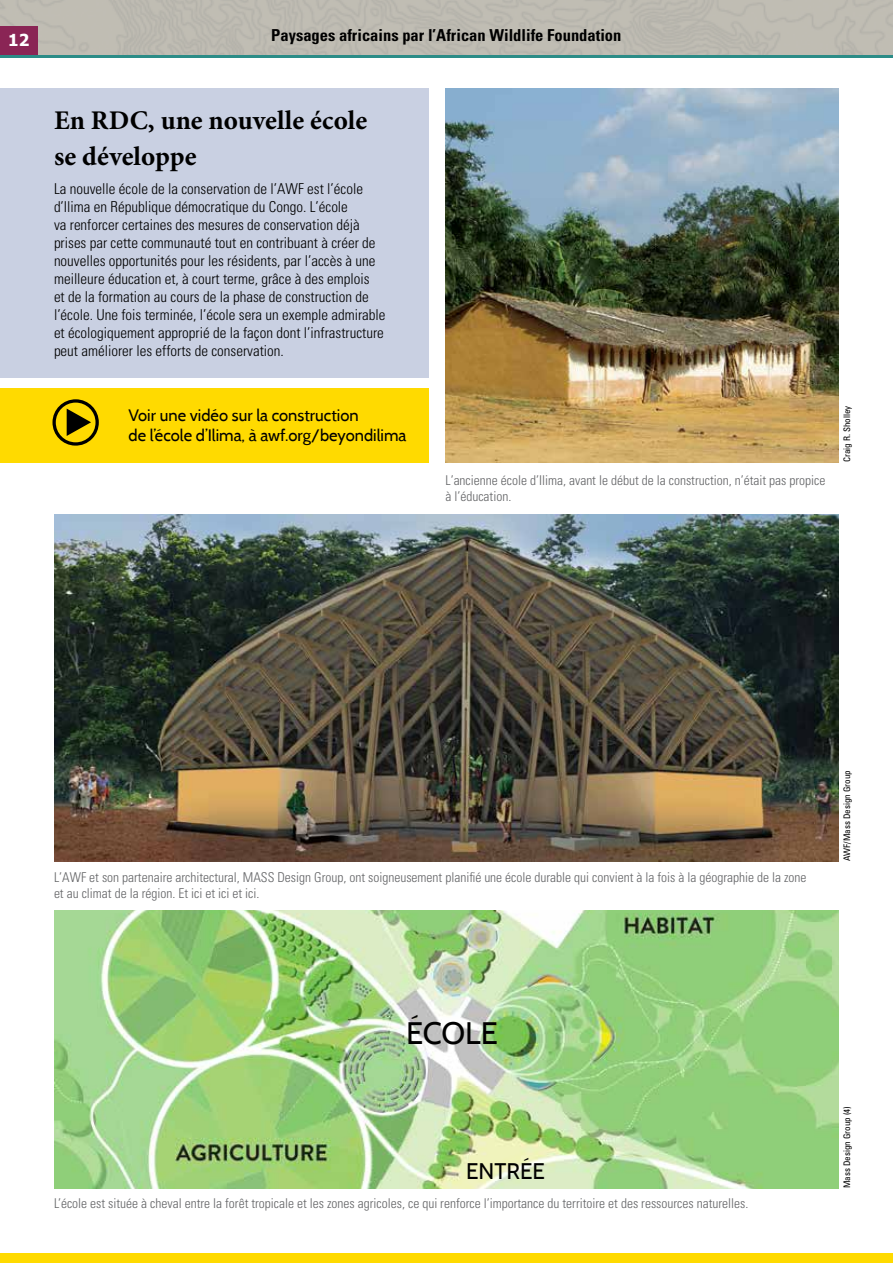
<style>
.page{position:relative;width:893px;height:1263px;background:#fff}
.page>*{position:absolute;margin:0;border:0;box-sizing:border-box;transform-origin:0 0}
.t1{font:30.9px "Cabin";letter-spacing:-.005em;color:#000}
.t2{font:700 27px/36px "Minion Pro";color:#000}
.t3{font:22.5px "Cabin";color:#000}
.t4{font:16.5px/19.8px "Cabin";color:#000}
.t5{font:700 condensed 16.5px "Univers LT Std";color:#000}
.t6{font:700 16.5px "Tahoma";color:#fff}
.t7{font:300 condensed 15px/18px "Univers LT Std";color:#000}
.t8{font:300 condensed 13.5px/16.5px "Univers LT Std";color:#636466}
.t9{font:condensed 9px "Univers LT Std";color:#000}
</style>
<div class="page">
<div style="left:0;top:0;width:893px;height:55px;background:#bebbb2"></div>
<div style="left:0;top:27px;width:37px;height:28px;background:#8a2555"></div>
<hr style="left:0;top:55px;width:893px;height:3px;background:#2b8c87">
<div style="left:0;top:88px;width:429px;height:289px;background:#c9d0e2"></div>
<div style="left:0;top:1254px;width:893px;height:9px;background:#ffda00"></div>
<img style="left:54px;top:910px;width:785px;height:278px">
<img style="left:55px;top:514px;width:784px;height:347px">
<img style="left:445px;top:88px;width:394px;height:374px">
<div style="left:0;top:388px;width:429px;height:74px;background:#ffda00"></div>
<svg style="left:52px;top:399px;width:47px;height:47px"></svg>
<p class="t6" style="left:8px;top:28px;width:23px">12</p>
<p class="t5" style="left:271px;top:25px;width:352px">Paysages africains par l’African Wildlife Foundation</p>
<h2 class="t2" style="left:54px;top:102px;width:315px">En RDC, une nouvelle école se développe</h2>
<p class="t7" style="left:54px;top:180px;width:333px">La nouvelle école de la conservation de l’AWF est l’école d’Ilima en République démocratique du Congo. L’école<br>va renforcer certaines des mesures de conservation déjà prises par cette communauté tout en contribuant à créer de nouvelles opportunités pour les résidents, par l’accès à une meilleure éducation et, à court terme, grâce à des emplois<br>et de la formation au cours de la phase de construction de l’école. Une fois terminée, l’école sera un exemple admirable et écologiquement approprié de la façon dont l’infrastructure peut améliorer les efforts de conservation.</p>
<p class="t4" style="left:129px;top:405px;width:279px">Voir une vidéo sur la construction<br>de l’école d’Ilima, à awf.org/beyondilima</p>
<p class="t8" style="left:445px;top:472px;width:381px">L’ancienne école d’Ilima, avant le début de la construction, n’était pas propice à l’éducation.</p>
<p class="t9" style="left:841px;top:462px;width:58px;rotate:-90deg">Craig R. Sholley</p>
<p class="t8" style="left:54px;top:869px;width:754px">L’AWF et son partenaire architectural, MASS Design Group, ont soigneusement planifié une école durable qui convient à la fois à la géographie de la zone et au climat de la région. Et ici et ici et ici.</p>
<p class="t9" style="left:841px;top:861px;width:92px;rotate:-90deg">AWF/M ass Design Group</p>
<h1 class="t1" style="left:406px;top:1014px;width:93px">ÉCOLE</h1>
<h3 class="t3" style="left:466px;top:1157px;width:80px">ENTRÉE</h3>
<p class="t8" style="left:54px;top:1195px;width:696px">L’école est située à cheval entre la forêt tropicale et les zones agricoles, ce qui renforce l’importance du territoire et des ressources naturelles.</p>
<p class="t9" style="left:841px;top:1188px;width:83px;rotate:-90deg">Mass Design Group (4)</p>
</div>
